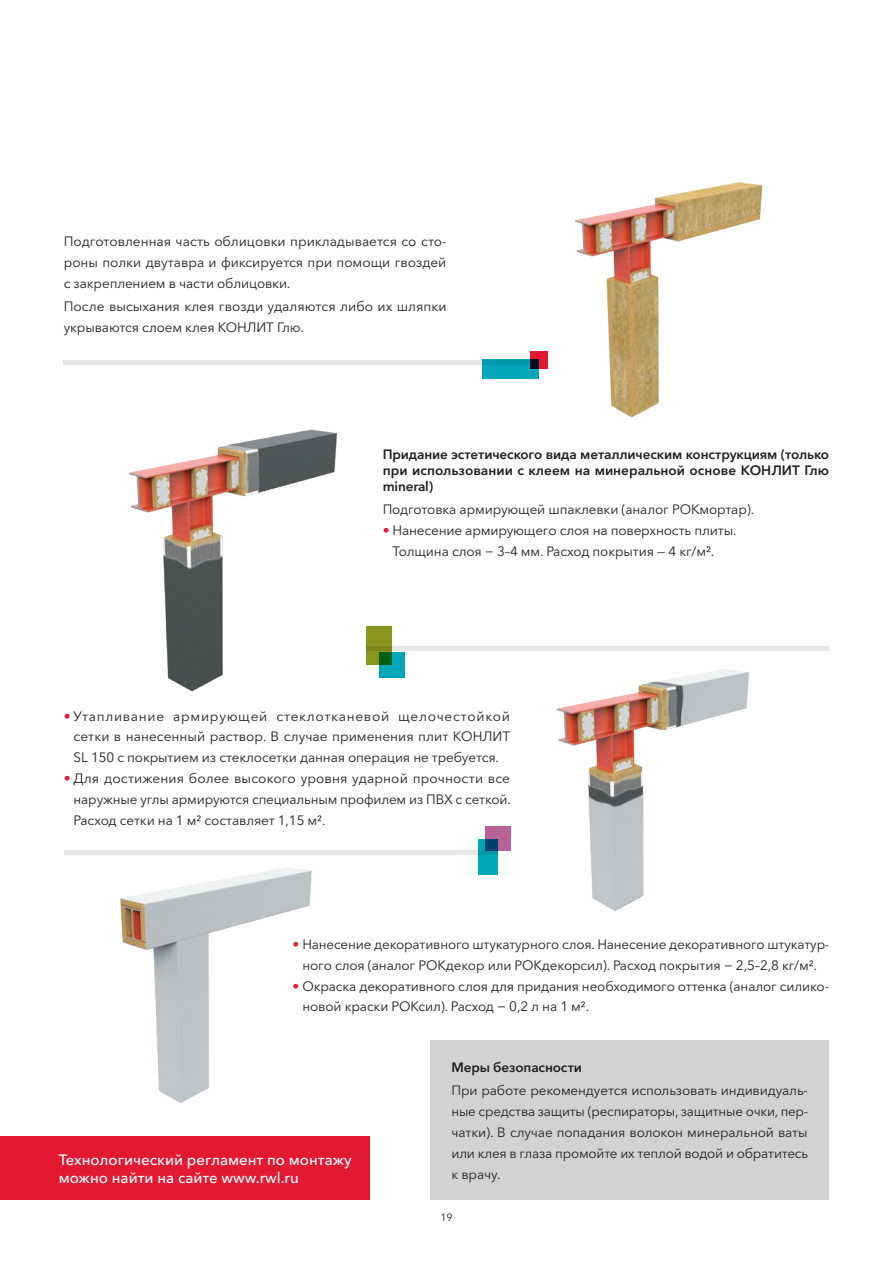
<style>
.page{position:relative;width:893px;height:1263px;background:#fff}
.page>*{position:absolute;margin:0;border:0;box-sizing:border-box;transform-origin:0 0}
.t1{font:500 15px/18px "Avenir Next Cyr";color:#fff}
.t2{font:13.5px/20.9px "Avenir Next Cyr";letter-spacing:-.01em;color:#231f20;text-align:justify}
.t3{font:600 13.5px/16.2px "Avenir Next Cyr";color:#231f20;text-align:justify}
.t4{font:10.5px "Avenir Next Cyr";color:#231f20}
.s1{color:#e21931}
</style>
<div class="page">
<img style="left:529px;top:182px;width:234px;height:236px">
<div style="left:0;top:1137px;width:59px;height:63px;background:#e21931"></div>
<hr style="left:64px;top:360px;width:475px;height:4px;background:#e6e7e9">
<svg style="left:482px;top:360px;width:57px;height:19px"></svg>
<svg style="left:530px;top:351px;width:18px;height:17px"></svg>
<img style="left:556px;top:669px;width:193px;height:242px">
<img style="left:120px;top:867px;width:192px;height:236px">
<img style="left:129px;top:429px;width:208px;height:263px">
<div style="left:430px;top:1041px;width:399px;height:159px;background:#d1d2d4"></div>
<div style="left:42px;top:1136px;width:328px;height:64px;background:#e21931"></div>
<hr style="left:64px;top:851px;width:433px;height:4px;background:#e6e7e9">
<svg style="left:478px;top:839px;width:19px;height:35px"></svg>
<svg style="left:485px;top:827px;width:25px;height:24px"></svg>
<div style="left:379px;top:652px;width:25px;height:25px;background:#00a6b9"></div>
<hr style="left:366px;top:646px;width:463px;height:4px;background:#e6e7e9">
<svg style="left:366px;top:626px;width:26px;height:39px"></svg>
<p class="t2" style="left:64px;top:231px;width:384px">Подготовленная часть облицовки прикладывается со сто&shy;роны полки двутавра и фиксируется при помощи гвоздей с закреплением в части облицовки.</p>
<p class="t2" style="left:64px;top:296px;width:384px">После высыхания клея гвозди удаляются либо их шляпки укрываются слоем клея КОНЛИТ Глю.</p>
<p class="t3" style="left:383px;top:446px;width:448px">Придание эстетического вида металлическим конструкциям (только при использовании с клеем на минеральной основе КОНЛИТ Глю mineral)</p>
<p class="t2" style="left:383px;top:499px;width:373px">Подготовка армирующей шпаклевки (аналог РОКмортар).</p>
<p class="t2" style="left:393px;top:520px;width:346px;text-indent:-10px"><span class="s1">•</span> Нанесение армирующего слоя на поверхность плиты.<br>Толщина слоя − 3–4 мм. Расход покрытия — 4 кг/м2.</p>
<p class="t2" style="left:74px;top:705px;width:438px;text-indent:-10px"><span class="s1">•</span> Утапливание армирующей стеклотканевой щелочестойкой сетки в нанесенный раствор. В случае применения плит КОНЛИТ SL 150 с покрытием из стеклосетки данная операция не требуется.</p>
<p class="t2" style="left:74px;top:768px;width:439px;text-indent:-10px"><span class="s1">•</span> Для достижения более высокого уровня ударной прочности все наружные углы армируются специальным профилем из ПВХ с сеткой.<br>Расход сетки на 1 м2 составляет 1,15 м2.</p>
<p class="t2" style="left:293px;top:934px;width:538px;text-align:center"><span class="s1">•</span> Нанесение декоративного штукатурного слоя. Нанесение декоративного штукатур&shy;ного слоя (аналог РОКдекор или РОКдекорсил). Расход покрытия − 2,5–2,8 кг/м2.</p>
<p class="t2" style="left:302px;top:975px;width:528px;text-indent:-10px"><span class="s1">•</span> Окраска декоративного слоя для придания необходимого оттенка (аналог силико&shy;новой краски РОКсил). Расход − 0,2 л на 1 м2.</p>
<p class="t1" style="left:59px;top:1150px;width:295px">Технологический регламент по монтажу можно найти на сайте www.rwl.ru</p>
<p class="t3" style="left:451px;top:1059px;width:132px">Меры безопасности</p>
<p class="t2" style="left:451px;top:1080px;width:358px">При работе рекомендуется использовать индивидуаль&shy;ные средства защиты (респираторы, защитные очки, пер&shy;чатки). В случае попадания волокон минеральной ваты или клея в глаза промойте их теплой водой и обратитесь к врачу.</p>
<p class="t4" style="left:440px;top:1211px;width:14px">19</p>
</div>
